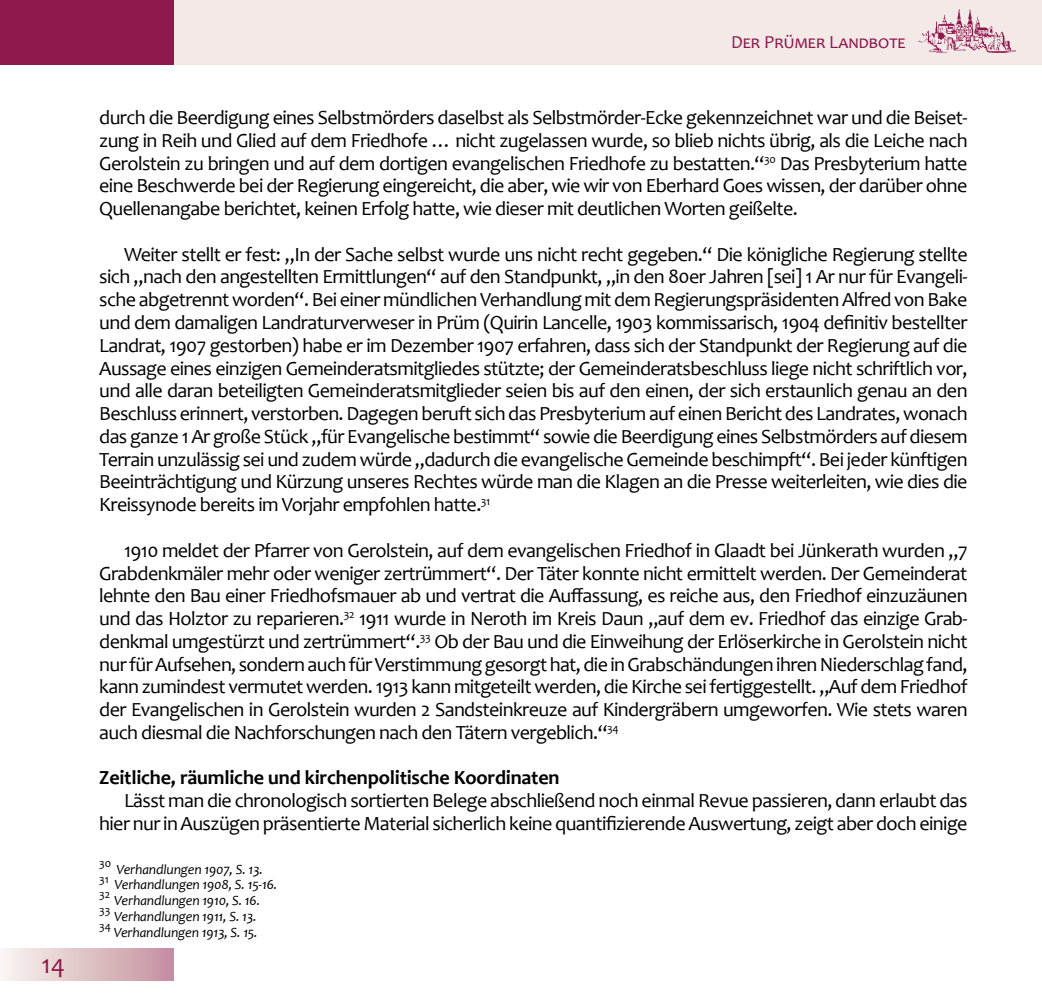
<style>
.page{position:relative;width:1042px;height:993px;background:#fff}
.page>*{position:absolute;margin:0;border:0;box-sizing:border-box;transform-origin:0 0}
.t1{font:26.6px "Candara";color:#8e174c}
.t2{font:20.12px/22.8px "Candara";letter-spacing:-.03em;color:#000;text-align:justify}
.t3{font:700 20.12px "Candara";letter-spacing:-.01em;color:#000}
.t4{font:18.38px "Candara";color:#8e174c}
.t5{font:italic 14px "Candara";letter-spacing:-.01em;color:#000}
.t6{font:11.72px "Candara";color:#000}
</style>
<div class="page">
<div style="left:0;top:0;width:1042px;height:64px;background:#f3e9e7"></div>
<div style="left:0;top:0;width:174px;height:64px;background:#8e174c"></div>
<div style="left:0;top:947px;width:174px;height:33px;background:linear-gradient(to right,#f9f7f0,#c58f9f)"></div>
<img style="left:917px;top:9px;width:98px;height:44px">
<h1 class="t1" style="left:42px;top:946px;width:25px">14</h1>
<p class="t4" style="left:731px;top:31px;width:176px">Der Prümer Landbote</p>
<p class="t2" style="left:99px;top:106px;width:870px">durch die Beerdigung eines Selbstmörders daselbst als Selbstmörder-Ecke gekennzeichnet war und die Beiset&shy;zung in Reih und Glied auf dem Friedhofe … nicht zugelassen wurde, so blieb nichts übrig, als die Leiche nach Gerolstein zu bringen und auf dem dortigen evangelischen Friedhofe zu bestatten.“<sup>30</sup> Das Presbyterium hatte eine Beschwerde bei der Regierung eingereicht, die aber, wie wir von Eberhard Goes wissen, der darüber ohne Quellenangabe berichtet, keinen Erfolg hatte, wie dieser mit deutlichen Worten geißelte.</p>
<p class="t2" style="left:99px;top:242px;width:870px;text-indent:25px">Weiter stellt er fest: „In der Sache selbst wurde uns nicht recht gegeben.“ Die königliche Regierung stellte sich „nach den angestellten Ermittlungen“ auf den Standpunkt, „in den 80er Jahren [sei] 1 Ar nur für Evangeli&shy;sche abgetrennt worden“. Bei einer mündlichen Verhandlung mit dem Regierungspräsidenten Alfred von Bake und dem damaligen Landraturverweser in Prüm (Quirin Lancelle, 1903 kommissarisch, 1904 definitiv bestellter Landrat, 1907 gestorben) habe er im Dezember 1907 erfahren, dass sich der Standpunkt der Regierung auf die Aussage eines einzigen Gemeinderatsmitgliedes stützte; der Gemeinderatsbeschluss liege nicht schriftlich vor, und alle daran beteiligten Gemeinderatsmitglieder seien bis auf den einen, der sich erstaunlich genau an den Beschluss erinnert, verstorben. Dagegen beruft sich das Presbyterium auf einen Bericht des Landrates, wonach das ganze 1 Ar große Stück „für Evangelische bestimmt“ sowie die Beerdigung eines Selbstmörders auf diesem Terrain unzulässig sei und zudem würde „dadurch die evangelische Gemeinde beschimpft“. Bei jeder künftigen Beeinträchtigung und Kürzung unseres Rechtes würde man die Klagen an die Presse weiterleiten, wie dies die Kreissynode bereits im Vorjahr empfohlen hatte.<sup>31</sup></p>
<p class="t2" style="left:99px;top:538px;width:870px;text-indent:25px">1910 meldet der Pfarrer von Gerolstein, auf dem evangelischen Friedhof in Glaadt bei Jünkerath wurden „7<br>Grabdenkmäler mehr oder weniger zertrümmert“. Der Täter konnte nicht ermittelt werden. Der Gemeinderat lehnte den Bau einer Friedhofsmauer ab und vertrat die Auffassung, es reiche aus, den Friedhof einzuzäunen und das Holztor zu reparieren.<sup>32</sup> 1911 wurde in Neroth im Kreis Daun „auf dem ev. Friedhof das einzige Grab&shy;denkmal umgestürzt und zertrümmert“.<sup>33</sup> Ob der Bau und die Einweihung der Erlöserkirche in Gerolstein nicht nur für Aufsehen, sondern auch für Verstimmung gesorgt hat, die in Grabschändungen ihren Niederschlag fand, kann zumindest vermutet werden. 1913 kann mitgeteilt werden, die Kirche sei fertiggestellt. „Auf dem Friedhof der Evangelischen in Gerolstein wurden 2 Sandsteinkreuze auf Kindergräbern umgeworfen. Wie stets waren auch diesmal die Nachforschungen nach den Tätern vergeblich.“<sup>34</sup></p>
<p class="t3" style="left:99px;top:765px;width:462px">Zeitliche, räumliche und kirchenpolitische Koordinaten</p>
<p class="t2" style="left:99px;top:788px;width:870px;text-align:right">Lässt man die chronologisch sortierten Belege abschließend noch einmal Revue passieren, dann erlaubt das hier nur in Auszügen präsentierte Material sicherlich keine quantifizierende Auswertung, zeigt aber doch einige</p>
<p class="t6" style="left:99px;top:855px;width:14px">30</p>
<p class="t5" style="left:116px;top:859px;width:148px">Verhandlungen 1907, S. 13.</p>
<p class="t6" style="left:99px;top:871px;width:11px">31</p>
<p class="t5" style="left:114px;top:875px;width:164px">Verhandlungen 1908, S. 15-16.</p>
<p class="t6" style="left:99px;top:886px;width:13px">32</p>
<p class="t5" style="left:114px;top:891px;width:147px">Verhandlungen 1910, S. 16.</p>
<p class="t6" style="left:99px;top:902px;width:13px">33</p>
<p class="t5" style="left:114px;top:907px;width:144px">Verhandlungen 1911, S. 13.</p>
<p class="t6" style="left:99px;top:918px;width:13px">34</p>
<p class="t5" style="left:114px;top:922px;width:146px">Verhandlungen 1913, S. 15.</p>
</div>
